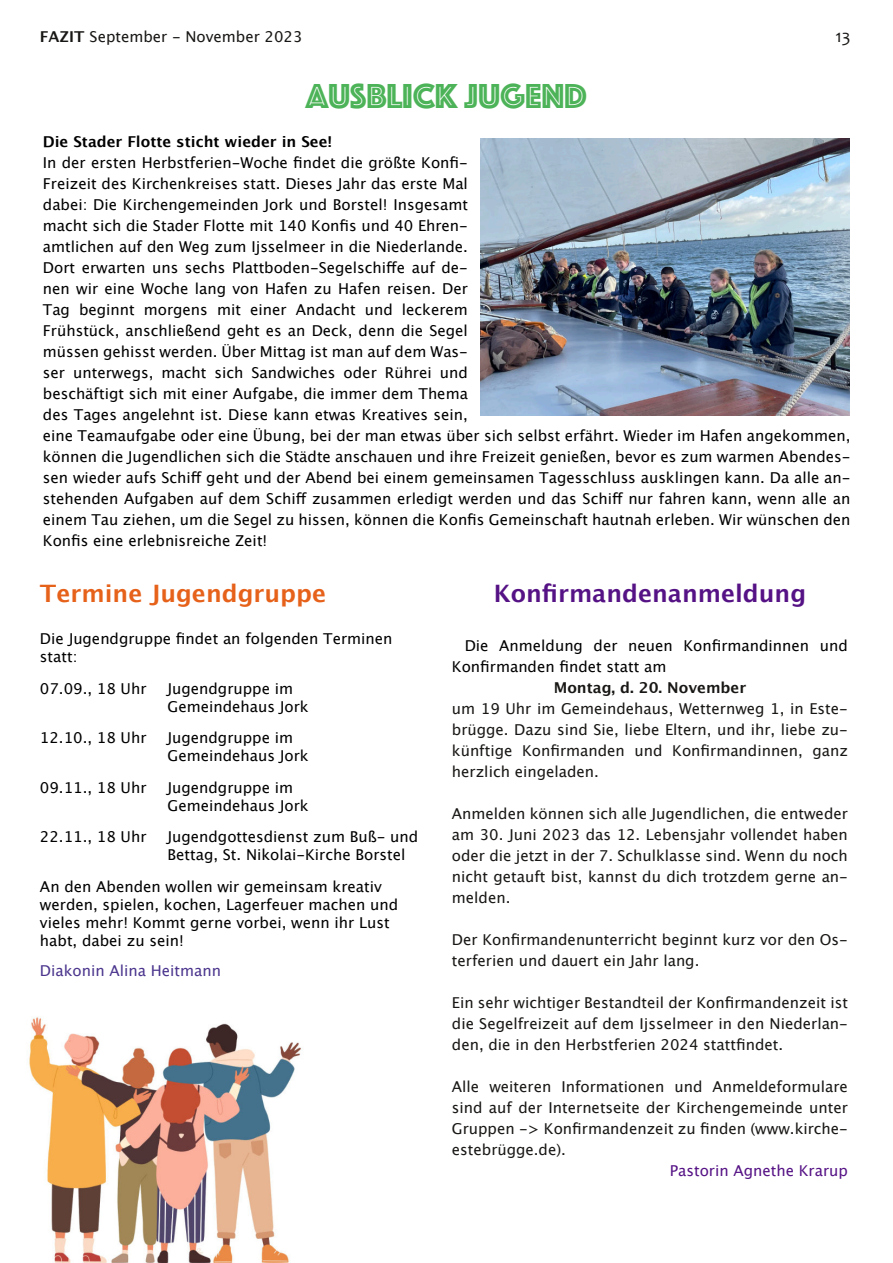
<style>
.page{position:relative;width:893px;height:1263px;background:#fff}
.page>*{position:absolute;margin:0;border:0;box-sizing:border-box;transform-origin:0 0}
.t1{font:36px "Phosphate Inline";letter-spacing:-.005em;color:#4db358}
.t2{font:700 24px "Lucida Grande";color:#551285}
.t3{font:700 24px "Lucida Grande";color:#e6611a}
.t4{font:18px "Candara";color:#181715}
.t5{font:15px/21px "Lucida Grande";color:#000}
.t6{font:15px/21px "Lucida Grande";color:#181715;text-align:justify}
.t7{font:700 15px "Lucida Grande";color:#000}
.t8{font:15px "Lucida Grande";color:#4b358d}
.t9{font:15px "Lucida Grande";color:#551285}
.t10{font:700 15px "Lucida Grande";color:#181715}
.s1{font-weight:700}
</style>
<div class="page">
<img style="left:29px;top:1017px;width:273px;height:246px">
<img style="left:481px;top:138px;width:369px;height:277px">
<p class="t6" style="left:40px;top:27px;width:264px"><span class="s1">FAZIT</span> September - November 2023</p>
<p class="t4" style="left:835px;top:29px;width:17px">13</p>
<h1 class="t1" style="left:306px;top:75px;width:283px">AUSBLICK JUGEND</h1>
<p class="t7" style="left:43px;top:135px;width:291px">Die Stader Flotte sticht wieder in See!</p>
<p class="t5" style="left:43px;top:153px;width:809px">In der ersten Herbstferien-Woche findet die größte Konfi-<br>Freizeit des Kirchenkreises statt. Dieses Jahr das erste Mal<br>dabei: Die Kirchengemeinden Jork und Borstel! Insgesamt<br>macht sich die Stader Flotte mit 140 Konfis und 40 Ehren-<br>amtlichen auf den Weg zum Ijsselmeer in die Niederlande.<br>Dort erwarten uns sechs Plattboden-Segelschiffe auf de-<br>nen wir eine Woche lang von Hafen zu Hafen reisen. Der<br>Tag beginnt morgens mit einer Andacht und leckerem<br>Frühstück, anschließend geht es an Deck, denn die Segel<br>müssen gehisst werden. Über Mittag ist man auf dem Was-<br>ser unterwegs, macht sich Sandwiches oder Rührei und<br>beschäftigt sich mit einer Aufgabe, die immer dem Thema<br>des Tages angelehnt ist. Diese kann etwas Kreatives sein,<br>eine Teamaufgabe oder eine Übung, bei der man etwas über sich selbst erfährt. Wieder im Hafen angekommen, können die Jugendlichen sich die Städte anschauen und ihre Freizeit genießen, bevor es zum warmen Abendes&shy;sen wieder aufs Schiff geht und der Abend bei einem gemeinsamen Tagesschluss ausklingen kann. Da alle an&shy;stehenden Aufgaben auf dem Schiff zusammen erledigt werden und das Schiff nur fahren kann, wenn alle an einem Tau ziehen, um die Segel zu hissen, können die Konfis Gemeinschaft hautnah erleben. Wir wünschen den Konfis eine erlebnisreiche Zeit!</p>
<h2 class="t3" style="left:40px;top:583px;width:288px">Termine Jugendgruppe</h2>
<p class="t5" style="left:40px;top:631px;width:354px;line-height:18px">Die Jugendgruppe findet an folgenden Terminen statt:</p>
<p class="t5" style="left:40px;top:679px;width:108px">07.09., 18 Uhr</p>
<p class="t5" style="left:168px;top:680px;width:143px;line-height:18px">Jugendgruppe im<br>Gemeindehaus Jork</p>
<p class="t5" style="left:40px;top:728px;width:108px">12.10., 18 Uhr</p>
<p class="t5" style="left:168px;top:730px;width:143px;line-height:18px">Jugendgruppe im<br>Gemeindehaus Jork</p>
<p class="t5" style="left:40px;top:778px;width:108px">09.11., 18 Uhr</p>
<p class="t5" style="left:168px;top:779px;width:143px;line-height:18px">Jugendgruppe im<br>Gemeindehaus Jork</p>
<p class="t5" style="left:40px;top:827px;width:108px">22.11., 18 Uhr</p>
<p class="t5" style="left:168px;top:829px;width:252px;line-height:18px">Jugendgottesdienst zum Buß- und<br>Bettag, St. Nikolai-Kirche Borstel</p>
<p class="t5" style="left:40px;top:878px;width:360px;line-height:18px">An den Abenden wollen wir gemeinsam kreativ werden, spielen, kochen, Lagerfeuer machen und vieles mehr! Kommt gerne vorbei, wenn ihr Lust habt, dabei zu sein!</p>
<p class="t8" style="left:40px;top:964px;width:183px">Diakonin Alina Heitmann</p>
<h2 class="t2" style="left:494px;top:583px;width:314px">Konfirmandenanmeldung</h2>
<p class="t5" style="left:452px;top:636px;width:397px;text-indent:13px">Die Anmeldung der neuen Konfirmandinnen und<br>Konfirmanden findet statt am</p>
<p class="t10" style="left:554px;top:681px;width:194px">Montag, d. 20. November</p>
<p class="t6" style="left:452px;top:699px;width:398px">um 19 Uhr im Gemeindehaus, Wetternweg 1, in Este&shy;brügge. Dazu sind Sie, liebe Eltern, und ihr, liebe zu&shy;künftige Konfirmanden und Konfirmandinnen, ganz herzlich eingeladen.</p>
<p class="t6" style="left:452px;top:804px;width:398px">Anmelden können sich alle Jugendlichen, die entweder am 30. Juni 2023 das 12. Lebensjahr vollendet haben oder die jetzt in der 7. Schulklasse sind. Wenn du noch nicht getauft bist, kannst du dich trotzdem gerne an&shy;melden.</p>
<p class="t6" style="left:452px;top:930px;width:398px">Der Konfirmandenunterricht beginnt kurz vor den Os&shy;terferien und dauert ein Jahr lang.</p>
<p class="t6" style="left:452px;top:993px;width:398px">Ein sehr wichtiger Bestandteil der Konfirmandenzeit ist die Segelfreizeit auf dem Ijsselmeer in den Niederlan&shy;den, die in den Herbstferien 2024 stattfindet.</p>
<p class="t6" style="left:452px;top:1077px;width:397px">Alle weiteren Informationen und Anmeldeformulare sind auf der Internetseite der Kirchengemeinde unter Gruppen -&gt; Konfirmandenzeit zu finden (www.kirche&shy;estebrügge.de).</p>
<p class="t9" style="left:670px;top:1164px;width:180px">Pastorin Agnethe Krarup</p>
</div>
